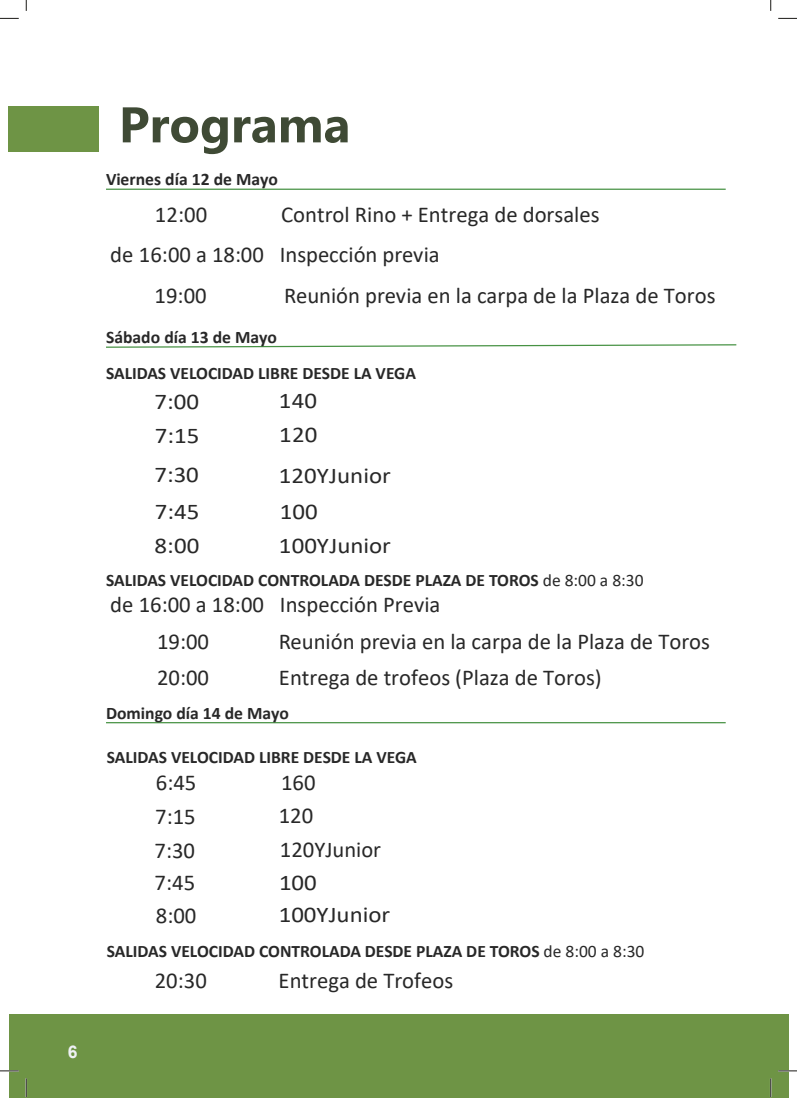
<style>
.page{position:relative;width:797px;height:1105px;background:#fff}
.page>*{position:absolute;margin:0;border:0;box-sizing:border-box;transform-origin:0 0}
.t1{font:700 50px "Gadugi";color:#3f4a35}
.t2{font:22.75px "Calibri";color:#282828}
.t3{font:22.62px "Calibri";color:#282828}
.t4{font:22.5px "Calibri";color:#282828;scale:1.11 1}
.t5{font:22.5px "Calibri";color:#282828}
.t6{font:700 17.62px "Calibri";color:#282828}
.t7{font:700 17.5px "Calibri";color:#282828}
.t8{font:700 17.5px "Arial";color:#eff1f5}
.s1{font-weight:400}
.s2{font-size:22.75px}
</style>
<div class="page">
<div style="left:9px;top:1014px;width:779px;height:83px;background:#6e9445"></div>
<div style="left:9px;top:106px;width:90px;height:45px;background:#6e9445"></div>
<hr style="left:106px;top:189px;width:619px;height:1px;background:#479244">
<svg style="left:106px;top:344px;width:631px;height:4px"></svg>
<hr style="left:106px;top:722px;width:619px;height:1px;background:#479244">
<svg style="left:0;top:18px;width:19px;height:1px"></svg>
<svg style="left:778px;top:18px;width:19px;height:1px"></svg>
<svg style="left:0;top:1070px;width:19px;height:2px"></svg>
<svg style="left:778px;top:1070px;width:19px;height:2px"></svg>
<svg style="left:25px;top:0;width:2px;height:11px"></svg>
<svg style="left:25px;top:1078px;width:2px;height:19px"></svg>
<svg style="left:770px;top:1078px;width:1px;height:19px"></svg>
<p class="t8" style="left:68px;top:1039px;width:11px">6</p>
<h1 class="t1" style="left:119px;top:95px;width:233px">Programa</h1>
<p class="t6" style="left:106px;top:166px;width:173px">Viernes día 12 de Mayo</p>
<p class="t2" style="left:155px;top:198px;width:54px">12:00</p>
<p class="t2" style="left:281px;top:198px;width:320px">Control Rino + Entrega de dorsales</p>
<p class="t3" style="left:110px;top:239px;width:331px">de 16:00 a 18: 00 Inspección previa</p>
<p class="t3" style="left:154px;top:280px;width:54px">19:00</p>
<p class="t3" style="left:284px;top:280px;width:433px">Reunión previa en la carpa de la Plaza de Toros</p>
<p class="t6" style="left:106px;top:324px;width:172px">Sábado día 13 de Mayo</p>
<p class="t7" style="left:106px;top:361px;width:311px">SALIDAS VELOCIDAD LIBRE DESDE LA VEGA</p>
<p class="t4" style="left:154px;top:386px;width:42px">7:00</p>
<p class="t4" style="left:279px;top:385px;width:36px">140</p>
<p class="t4" style="left:155px;top:420px;width:42px">7:15</p>
<p class="t4" style="left:279px;top:419px;width:36px">120</p>
<p class="t4" style="left:154px;top:459px;width:42px">7:30</p>
<p class="t4" style="left:279px;top:459px;width:102px">120YJunior</p>
<p class="t4" style="left:155px;top:496px;width:42px">7:45</p>
<p class="t4" style="left:280px;top:496px;width:36px">100</p>
<p class="t4" style="left:155px;top:529px;width:42px">8:00</p>
<p class="t4" style="left:279px;top:529px;width:103px">100Y Junior</p>
<p class="t7" style="left:106px;top:568px;width:539px">SALIDAS VELOCIDAD CONTROLADA DESDE PLAZA DE TOROS <span class="s1">de 8:00 a 8:30</span></p>
<p class="t2" style="left:110px;top:589px;width:331px">de 16:00 a 18:00 Inspección Previa</p>
<p class="t3" style="left:157px;top:626px;width:54px">19:00</p>
<p class="t3" style="left:279px;top:626px;width:433px">Reunión previa en la carpa de la Plaza de Toros</p>
<p class="t3" style="left:157px;top:662px;width:54px">20:00</p>
<p class="t3" style="left:279px;top:662px;width:324px">Entrega de trofeos (Plaza de Toros)</p>
<p class="t6" style="left:106px;top:701px;width:185px">Domingo día 14 de Mayo</p>
<p class="t7" style="left:107px;top:745px;width:311px">SALIDAS VELOCIDAD LIBRE DESDE LA VEGA</p>
<p class="t2" style="left:156px;top:766px;width:42px">6:45</p>
<p class="t2" style="left:281px;top:766px;width:36px">160</p>
<p class="t3" style="left:155px;top:801px;width:42px">7:15</p>
<p class="t2" style="left:279px;top:800px;width:36px">120</p>
<p class="t3" style="left:155px;top:835px;width:42px">7:30</p>
<p class="t5" style="left:280px;top:834px;width:103px"><span class="s2">120Y</span>Junior</p>
<p class="t2" style="left:155px;top:867px;width:42px">7:45</p>
<p class="t4" style="left:279px;top:867px;width:36px">100</p>
<p class="t2" style="left:156px;top:899px;width:42px">8:00</p>
<p class="t4" style="left:279px;top:899px;width:102px">100YJunior</p>
<p class="t7" style="left:107px;top:939px;width:539px">SALIDAS VELOCIDAD CONTROLADA DESDE PLAZA DE TOROS <span class="s1">de 8:00 a 8:30</span></p>
<p class="t3" style="left:155px;top:965px;width:54px">20:30</p>
<p class="t3" style="left:278px;top:965px;width:176px">Entrega de Trofeos</p>
</div>
